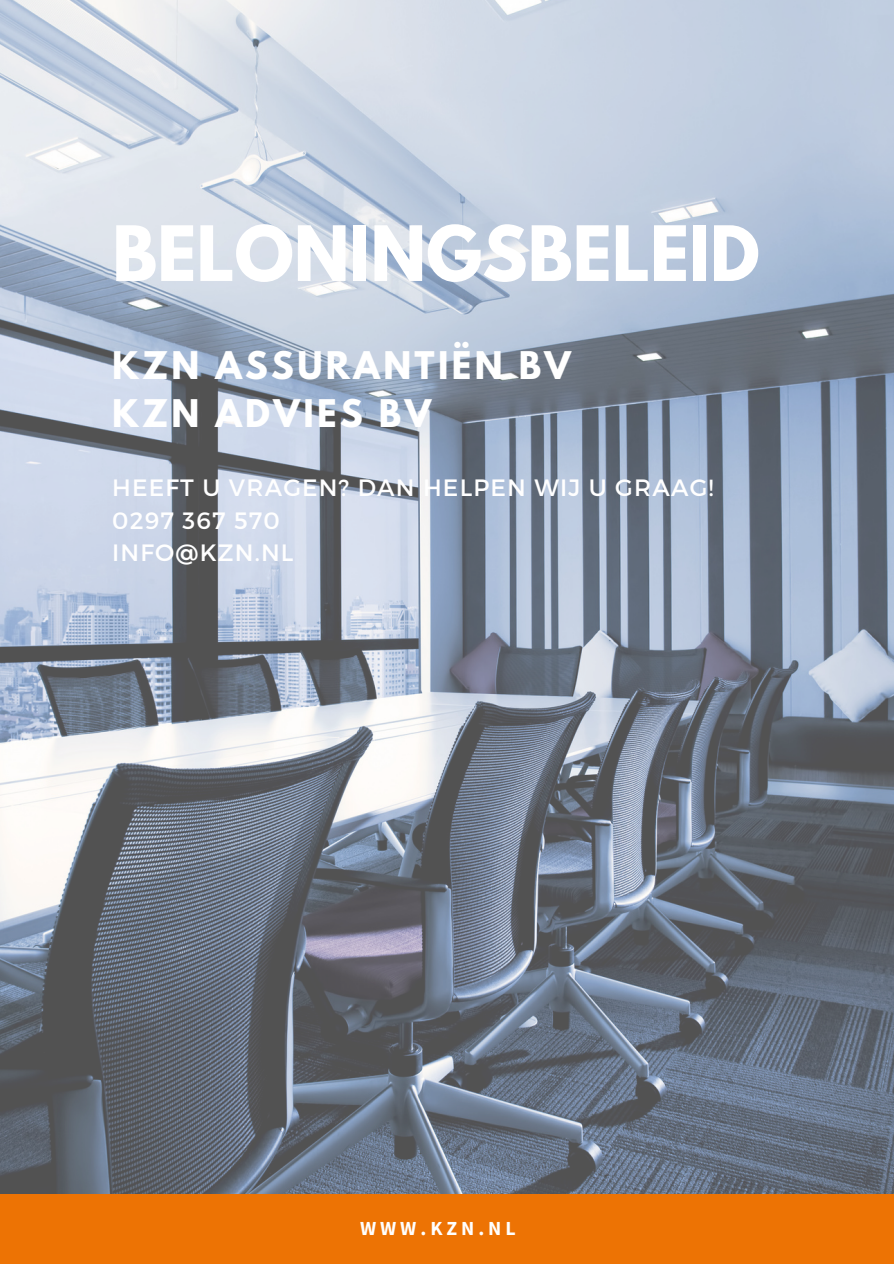
<style>
.page{position:relative;width:894px;height:1264px;background:#fff}
.page>*{position:absolute;margin:0;border:0;box-sizing:border-box;transform-origin:0 0}
.t1{font:700 67.5px "League Spartan";color:#fff}
.t2{font:700 33.75px/48.3px "League Spartan";letter-spacing:.1em;color:#fff}
.t3{font:23.7px/32.7px "Montserrat";letter-spacing:.05em;color:#fff}
.t4{font:700 19.8px "Source Sans Pro";letter-spacing:.2em;color:#fff}
</style>
<div class="page">
<img style="left:0;top:0;width:893px;height:1194px">
<div style="left:0;top:1194px;width:893px;height:69px;background:#ed7304"></div>
<h2 class="t1" style="left:112px;top:220px;width:649px">BELONINGSBELEID</h2>
<h3 class="t2" style="left:112px;top:345px;width:460px">KZN ASSURANTIËN BV<br>KZN ADVIES BV</h3>
<p class="t3" style="left:112px;top:470px;width:602px">HEEFT U VRAGEN? DAN HELPEN WIJ U GRAAG!<br>0297 367 570<br>INFO@KZN.NL</p>
<h1 class="t4" style="left:360px;top:1215px;width:157px">WWW.KZN.NL</h1>
</div>
